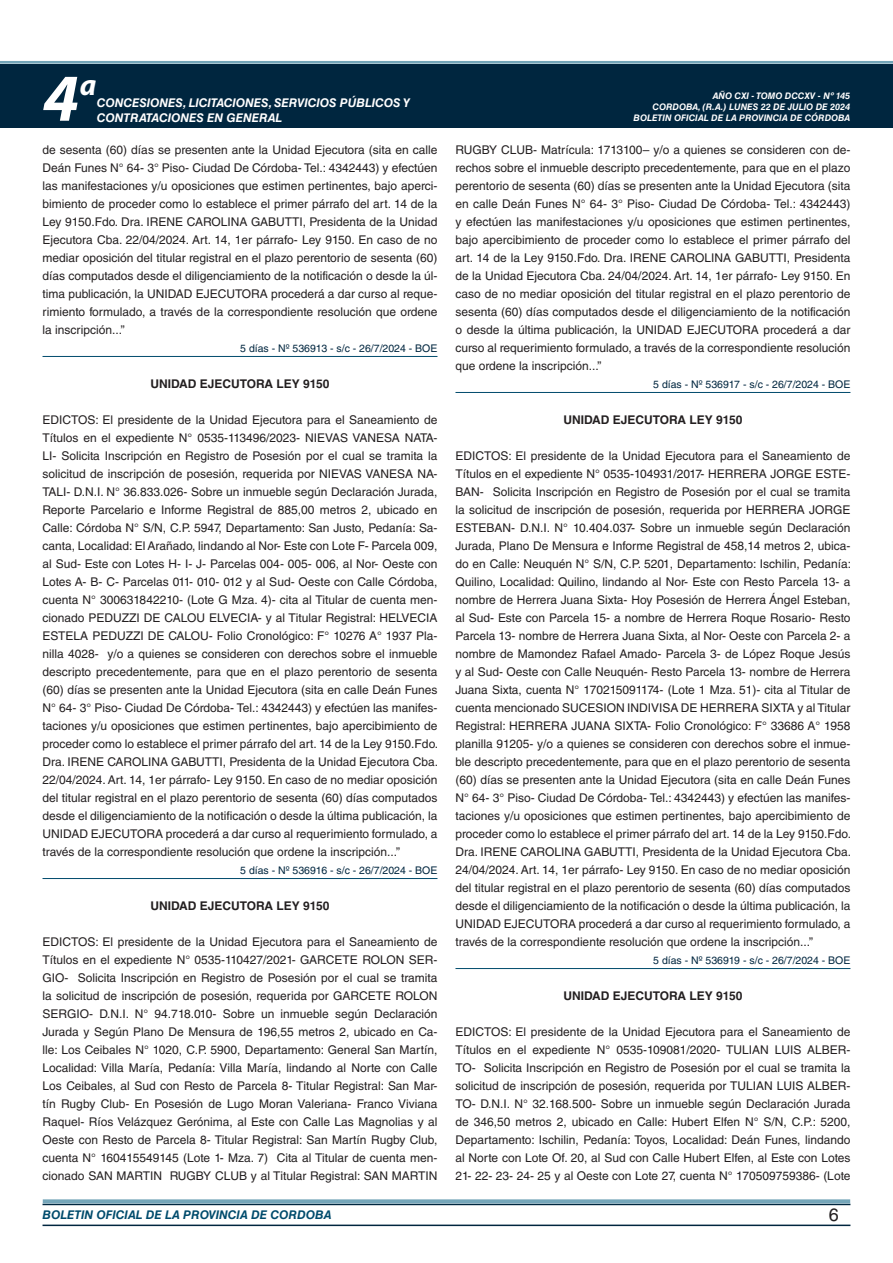
<style>
.page{position:relative;width:893px;height:1263px;background:#fff}
.page>*{position:absolute;margin:0;border:0;box-sizing:border-box;transform-origin:0 0}
.t1{font:italic 700 67.5px "Myriad Pro";color:#fff}
.t2{font:italic 700 30px "Myriad Pro";color:#fff}
.t3{font:18px "Helvetica LT Std";color:#231f20}
.TEXTO_BASE{font:12px/18px "Helvetica LT Std";color:#231f20;text-align:justify}
.RESUELVE{font:700 12px "Helvetica LT Std";color:#231f20}
.t4{font:italic 700 12px/14.4px "Helvetica LT Std";color:#fff}
.t5{font:italic 700 12px "Helvetica LT Std";color:#004b6c}
.FECHA_DE_VENCIMIENTO{font:10.5px "Helvetica LT Std";color:#00263f}
.t6{font:italic 700 9px/10.8px "Helvetica LT Std";color:#fff;text-align:right}
</style>
<div class="page">
<div style="left:0;top:61px;width:893px;height:6px;background:#fff;opacity:.75"></div>
<hr style="left:43px;top:1224px;width:807px;height:2px;background:#00263f">
<div style="left:42px;top:1198px;width:809px;height:8px;background:#fff;opacity:.75"></div>
<div style="left:0;top:64px;width:893px;height:64px;background:#00263f"></div>
<hr style="left:43px;top:356px;width:394px;height:1px;background:#004b6c">
<hr style="left:43px;top:878px;width:394px;height:1px;background:#004b6c">
<hr style="left:455px;top:392px;width:395px;height:1px;background:#004b6c">
<hr style="left:455px;top:968px;width:395px;height:1px;background:#004b6c">
<h1 class="t1" style="left:43px;top:54px;width:38px">4</h1>
<h2 class="t2" style="left:80px;top:66px;width:18px">a</h2>
<p class="t4" style="left:97px;top:96px;width:315px">CONCESIONES, LICITACIONES, SERVICIOS PÚBLICOS Y<br>CONTRATACIONES EN GENERAL</p>
<p class="TEXTO_BASE" style="left:43px;top:141px;width:396px">de sesenta (60) días se presenten ante la Unidad Ejecutora (sita en calle Deán Funes N° 64- 3° Piso- Ciudad De Córdoba- Tel.: 4342443) y efectúen las manifestaciones y/u oposiciones que estimen pertinentes, bajo aperci&shy;bimiento de proceder como lo establece el primer párrafo del art. 14 de la Ley 9150.Fdo. Dra. IRENE CAROLINA GABUTTI, Presidenta de la Unidad Ejecutora Cba. 22/04/2024. Art. 14, 1er párrafo- Ley 9150. En caso de no mediar oposición del titular registral en el plazo perentorio de sesenta (60) días computados desde el diligenciamiento de la notificación o desde la úl&shy;tima publicación, la UNIDAD EJECUTORA procederá a dar curso al reque&shy;rimiento formulado, a través de la correspondiente resolución que ordene la inscripción...”</p>
<p class="FECHA_DE_VENCIMIENTO" style="left:240px;top:342px;width:199px">5 días - Nº 536913 - s/c - 26/7/2024 - BOE</p>
<p class="RESUELVE" style="left:150px;top:376px;width:181px">UNIDAD EJECUTORA LEY 9150</p>
<p class="TEXTO_BASE" style="left:43px;top:411px;width:397px">EDICTOS: El presidente de la Unidad Ejecutora para el Saneamiento de Títulos en el expediente N° 0535-113496/2023- NIEVAS VANESA NATA-LI- Solicita Inscripción en Registro de Posesión por el cual se tramita la solicitud de inscripción de posesión, requerida por NIEVAS VANESA NA-TALI- D.N.I. N° 36.833.026- Sobre un inmueble según Declaración Jurada, Reporte Parcelario e Informe Registral de 885,00 metros 2, ubicado en Calle: Córdoba N° S/N, C.P. 5947, Departamento: San Justo, Pedanía: Sa&shy;canta, Localidad: El Arañado, lindando al Nor- Este con Lote F- Parcela 009, al Sud- Este con Lotes H- I- J- Parcelas 004- 005- 006, al Nor- Oeste con Lotes A- B- C- Parcelas 011- 010- 012 y al Sud- Oeste con Calle Córdoba, cuenta N° 300631842210- (Lote G Mza. 4)- cita al Titular de cuenta men&shy;cionado PEDUZZI DE CALOU ELVECIA- y al Titular Registral: HELVECIA ESTELA PEDUZZI DE CALOU- Folio Cronológico: F° 10276 A° 1937 Pla&shy;nilla 4028- y/o a quienes se consideren con derechos sobre el inmueble descripto precedentemente, para que en el plazo perentorio de sesenta (60) días se presenten ante la Unidad Ejecutora (sita en calle Deán Funes N° 64- 3° Piso- Ciudad De Córdoba- Tel.: 4342443) y efectúen las manifes&shy;taciones y/u oposiciones que estimen pertinentes, bajo apercibimiento de proceder como lo establece el primer párrafo del art. 14 de la Ley 9150.Fdo.<br>Dra. IRENE CAROLINA GABUTTI, Presidenta de la Unidad Ejecutora Cba.<br>22/04/2024. Art. 14, 1er párrafo- Ley 9150. En caso de no mediar oposición del titular registral en el plazo perentorio de sesenta (60) días computados desde el diligenciamiento de la notificación o desde la última publicación, la UNIDAD EJECUTORA procederá a dar curso al requerimiento formulado, a través de la correspondiente resolución que ordene la inscripción...”</p>
<p class="FECHA_DE_VENCIMIENTO" style="left:240px;top:864px;width:199px">5 días - Nº 536916 - s/c - 26/7/2024 - BOE</p>
<p class="RESUELVE" style="left:150px;top:898px;width:181px">UNIDAD EJECUTORA LEY 9150</p>
<p class="TEXTO_BASE" style="left:43px;top:933px;width:396px">EDICTOS: El presidente de la Unidad Ejecutora para el Saneamiento de Títulos en el expediente N° 0535-110427/2021- GARCETE ROLON SER-GIO- Solicita Inscripción en Registro de Posesión por el cual se tramita la solicitud de inscripción de posesión, requerida por GARCETE ROLON SERGIO- D.N.I. N° 94.718.010- Sobre un inmueble según Declaración Jurada y Según Plano De Mensura de 196,55 metros 2, ubicado en Ca&shy;lle: Los Ceibales N° 1020, C.P. 5900, Departamento: General San Martín, Localidad: Villa María, Pedanía: Villa María, lindando al Norte con Calle Los Ceibales, al Sud con Resto de Parcela 8- Titular Registral: San Mar&shy;tín Rugby Club- En Posesión de Lugo Moran Valeriana- Franco Viviana Raquel- Ríos Velázquez Gerónima, al Este con Calle Las Magnolias y al Oeste con Resto de Parcela 8- Titular Registral: San Martín Rugby Club, cuenta N° 160415549145 (Lote 1- Mza. 7) Cita al Titular de cuenta men&shy;cionado SAN MARTIN RUGBY CLUB y al Titular Registral: SAN MARTIN</p>
<p class="t6" style="left:652px;top:91px;width:199px">AÑO CXI - TOMO DCCXV - Nº 145<br>CORDOBA, (R.A.) LUNES 22 DE JULIO DE 2024</p>
<p class="t6" style="left:634px;top:112px;width:218px">BOLETIN OFICIAL DE LA PROVINCIA DE CÓRDOBA</p>
<p class="TEXTO_BASE" style="left:455px;top:141px;width:396px">RUGBY CLUB- Matrícula: 1713100– y/o a quienes se consideren con de&shy;rechos sobre el inmueble descripto precedentemente, para que en el plazo perentorio de sesenta (60) días se presenten ante la Unidad Ejecutora (sita en calle Deán Funes N° 64- 3° Piso- Ciudad De Córdoba- Tel.: 4342443) y efectúen las manifestaciones y/u oposiciones que estimen pertinentes, bajo apercibimiento de proceder como lo establece el primer párrafo del art. 14 de la Ley 9150.Fdo. Dra. IRENE CAROLINA GABUTTI, Presidenta de la Unidad Ejecutora Cba. 24/04/2024. Art. 14, 1er párrafo- Ley 9150. En caso de no mediar oposición del titular registral en el plazo perentorio de sesenta (60) días computados desde el diligenciamiento de la notificación o desde la última publicación, la UNIDAD EJECUTORA procederá a dar curso al requerimiento formulado, a través de la correspondiente resolución que ordene la inscripción...”</p>
<p class="FECHA_DE_VENCIMIENTO" style="left:653px;top:378px;width:199px">5 días - Nº 536917 - s/c - 26/7/2024 - BOE</p>
<p class="RESUELVE" style="left:563px;top:412px;width:181px">UNIDAD EJECUTORA LEY 9150</p>
<p class="TEXTO_BASE" style="left:455px;top:447px;width:397px">EDICTOS: El presidente de la Unidad Ejecutora para el Saneamiento de Títulos en el expediente N° 0535-104931/2017- HERRERA JORGE ESTE-BAN- Solicita Inscripción en Registro de Posesión por el cual se tramita la solicitud de inscripción de posesión, requerida por HERRERA JORGE ESTEBAN- D.N.I. N° 10.404.037- Sobre un inmueble según Declaración Jurada, Plano De Mensura e Informe Registral de 458,14 metros 2, ubica&shy;do en Calle: Neuquén N° S/N, C.P. 5201, Departamento: Ischilin, Pedanía:<br>Quilino, Localidad: Quilino, lindando al Nor- Este con Resto Parcela 13- a nombre de Herrera Juana Sixta- Hoy Posesión de Herrera Ángel Esteban, al Sud- Este con Parcela 15- a nombre de Herrera Roque Rosario- Resto Parcela 13- nombre de Herrera Juana Sixta, al Nor- Oeste con Parcela 2- a nombre de Mamondez Rafael Amado- Parcela 3- de López Roque Jesús y al Sud- Oeste con Calle Neuquén- Resto Parcela 13- nombre de Herrera Juana Sixta, cuenta N° 170215091174- (Lote 1 Mza. 51)- cita al Titular de cuenta mencionado SUCESION INDIVISA DE HERRERA SIXTA y al Titular Registral: HERRERA JUANA SIXTA- Folio Cronológico: F° 33686 A° 1958 planilla 91205- y/o a quienes se consideren con derechos sobre el inmue&shy;ble descripto precedentemente, para que en el plazo perentorio de sesenta (60) días se presenten ante la Unidad Ejecutora (sita en calle Deán Funes N° 64- 3° Piso- Ciudad De Córdoba- Tel.: 4342443) y efectúen las manifes&shy;taciones y/u oposiciones que estimen pertinentes, bajo apercibimiento de proceder como lo establece el primer párrafo del art. 14 de la Ley 9150.Fdo.<br>Dra. IRENE CAROLINA GABUTTI, Presidenta de la Unidad Ejecutora Cba.<br>24/04/2024. Art. 14, 1er párrafo- Ley 9150. En caso de no mediar oposición del titular registral en el plazo perentorio de sesenta (60) días computados desde el diligenciamiento de la notificación o desde la última publicación, la UNIDAD EJECUTORA procederá a dar curso al requerimiento formulado, a través de la correspondiente resolución que ordene la inscripción...”</p>
<p class="FECHA_DE_VENCIMIENTO" style="left:653px;top:954px;width:199px">5 días - Nº 536919 - s/c - 26/7/2024 - BOE</p>
<p class="RESUELVE" style="left:563px;top:988px;width:181px">UNIDAD EJECUTORA LEY 9150</p>
<p class="TEXTO_BASE" style="left:455px;top:1023px;width:397px">EDICTOS: El presidente de la Unidad Ejecutora para el Saneamiento de Títulos en el expediente N° 0535-109081/2020- TULIAN LUIS ALBER-TO- Solicita Inscripción en Registro de Posesión por el cual se tramita la solicitud de inscripción de posesión, requerida por TULIAN LUIS ALBER-TO- D.N.I. N° 32.168.500- Sobre un inmueble según Declaración Jurada de 346,50 metros 2, ubicado en Calle: Hubert Elfen N° S/N, C.P.: 5200, Departamento: Ischilin, Pedanía: Toyos, Localidad: Deán Funes, lindando al Norte con Lote Of. 20, al Sud con Calle Hubert Elfen, al Este con Lotes 21- 22- 23- 24- 25 y al Oeste con Lote 27, cuenta N° 170509759386- (Lote</p>
<p class="t5" style="left:43px;top:1208px;width:290px">BOLETIN OFICIAL DE LA PROVINCIA DE CORDOBA</p>
<h3 class="t3" style="left:829px;top:1204px;width:12px">6</h3>
</div>
